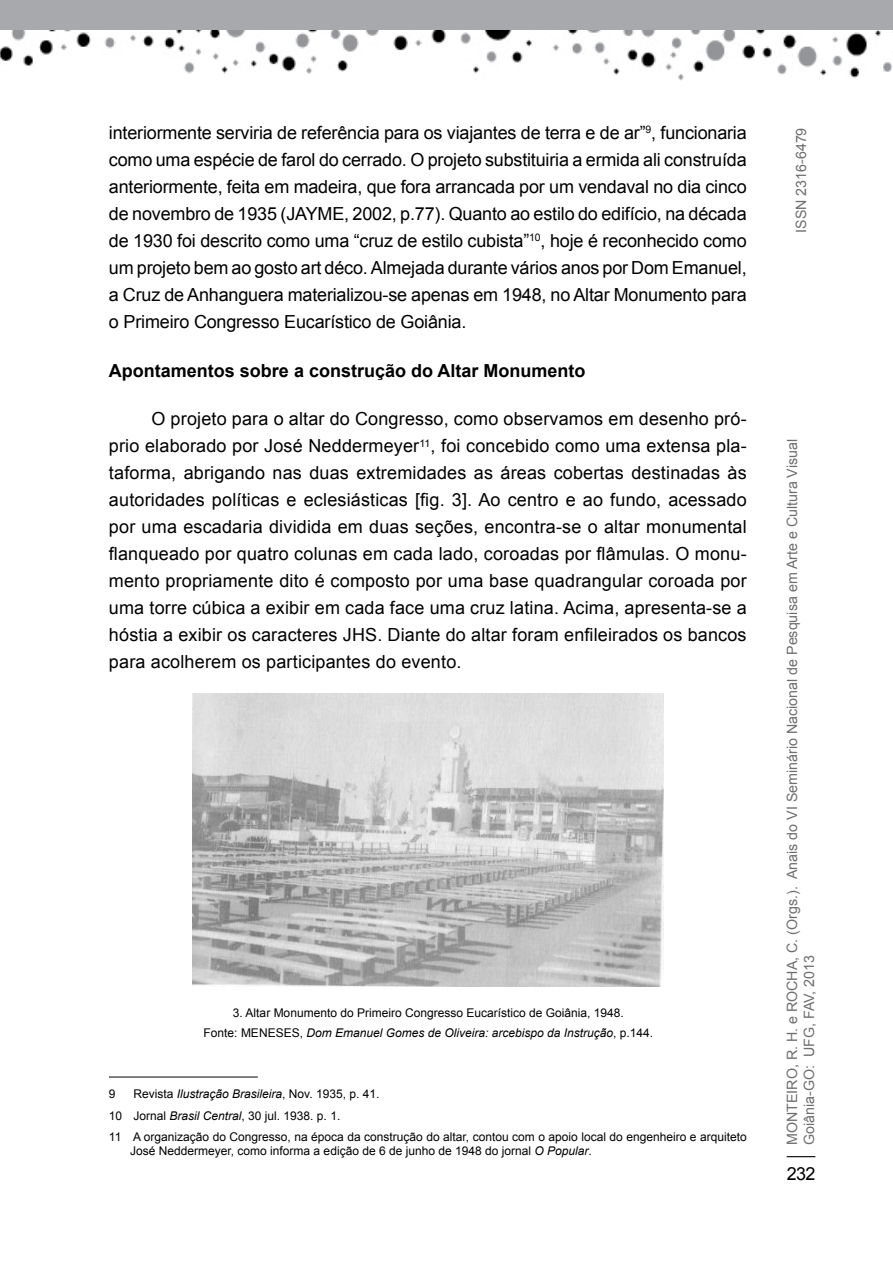
<style>
.page{position:relative;width:893px;height:1263px;background:#fff}
.page>*{position:absolute;margin:0;border:0;box-sizing:border-box;transform-origin:0 0}
.t1{font:18px/27px "Arial";letter-spacing:-.01em;color:#000;text-align:justify}
.t2{font:700 18px "Arial";color:#000}
.t3{font:14.25px/17.1px "Arial";color:#6d6e71}
.t4{font:12px/21.3px "Arial";color:#000}
.t5{font:italic 12px "Arial";color:#000}
.s1{font-style:normal}
.s2{font-style:italic}
</style>
<div class="page">
<svg style="left:787px;top:1156px;width:28px;height:1px"></svg>
<img style="left:0;top:30px;width:893px;height:50px">
<div style="left:0;top:0;width:893px;height:30px;background:#a7a9ac"></div>
<hr style="left:109px;top:1077px;width:149px;height:1px;background:#000">
<img style="left:192px;top:693px;width:471px;height:293px">
<p class="t1" style="left:109px;top:120px;width:639px">interiormente serviria de referência para os viajantes de terra e de ar”<sup>9</sup>, funcionaria como uma espécie de farol do cerrado. O projeto substituiria a ermida ali construída anteriormente, feita em madeira, que fora arrancada por um vendaval no dia cinco de novembro de 1935 (JAYME, 2002, p.77). Quanto ao estilo do edifício, na década de 1930 foi descrito como uma “cruz de estilo cubista”<sup>10</sup>, hoje é reconhecido como um projeto bem ao gosto art déco. Almejada durante vários anos por Dom Emanuel, a Cruz de Anhanguera materializou-se apenas em 1948, no Altar Monumento para o Primeiro Congresso Eucarístico de Goiânia.</p>
<p class="t2" style="left:109px;top:358px;width:478px">Apontamentos sobre a construção do Altar Monumento</p>
<p class="t1" style="left:109px;top:406px;width:640px;text-indent:43px">O projeto para o altar do Congresso, como observamos em desenho pró&shy;prio elaborado por José Neddermeyer<sup>11</sup>, foi concebido como uma extensa pla&shy;taforma, abrigando nas duas extremidades as áreas cobertas destinadas às autoridades políticas e eclesiásticas [fig. 3]. Ao centro e ao fundo, acessado por uma escadaria dividida em duas seções, encontra-se o altar monumental flanqueado por quatro colunas em cada lado, coroadas por flâmulas. O monu&shy;mento propriamente dito é composto por uma base quadrangular coroada por uma torre cúbica a exibir em cada face uma cruz latina. Acima, apresenta-se a hóstia a exibir os caracteres JHS. Diante do altar foram enfileirados os bancos para acolherem os participantes do evento.</p>
<p class="t4" style="left:204px;top:1002px;width:422px;line-height:20.7px;text-indent:29px">3. Altar Monumento do Primeiro Congresso Eucarístico de Goiânia, 1948.<br>Fonte: MENE</p>
<p class="t5" style="left:276px;top:1025px;width:379px"><span class="s1">SES,</span> Dom Emanuel Gomes de Oliveira: arcebispo da Instrução<span class="s1">, p.144.</span></p>
<p class="t4" style="left:109px;top:1083px;width:8px">9</p>
<p class="t4" style="left:109px;top:1083px;width:639px;text-indent:25px">Revista <span class="s2">Ilustração Brasileira</span>, N ov. 1935, p. 41.<br>10 Jornal <span class="s2">Brasil Central</span>, 30 jul. 1938. p. 1.<br>11 A organização do Congresso, na época da construção do altar, contou com o apoio local do engenheiro e arquiteto</p>
<p class="t4" style="left:130px;top:1140px;width:463px">José Neddermeyer, como informa a edição de 6 de junho de 1948 do jornal <span class="s2">O Popular</span>.</p>
<p class="t3" style="left:793px;top:233px;width:107px;rotate:-90deg">I SSN 2316-6479</p>
<p class="t3" style="left:784px;top:1145px;width:708px;rotate:-90deg">Monteiro, R. H. e Rocha, C. (Orgs.). Anais do VI Seminário Nacional de Pesquisa em Arte e Cultura Visual<br>Goiânia-GO: UFG, FAV, 2013</p>
<p class="t1" style="left:787px;top:1160px;width:30px">232</p>
</div>
